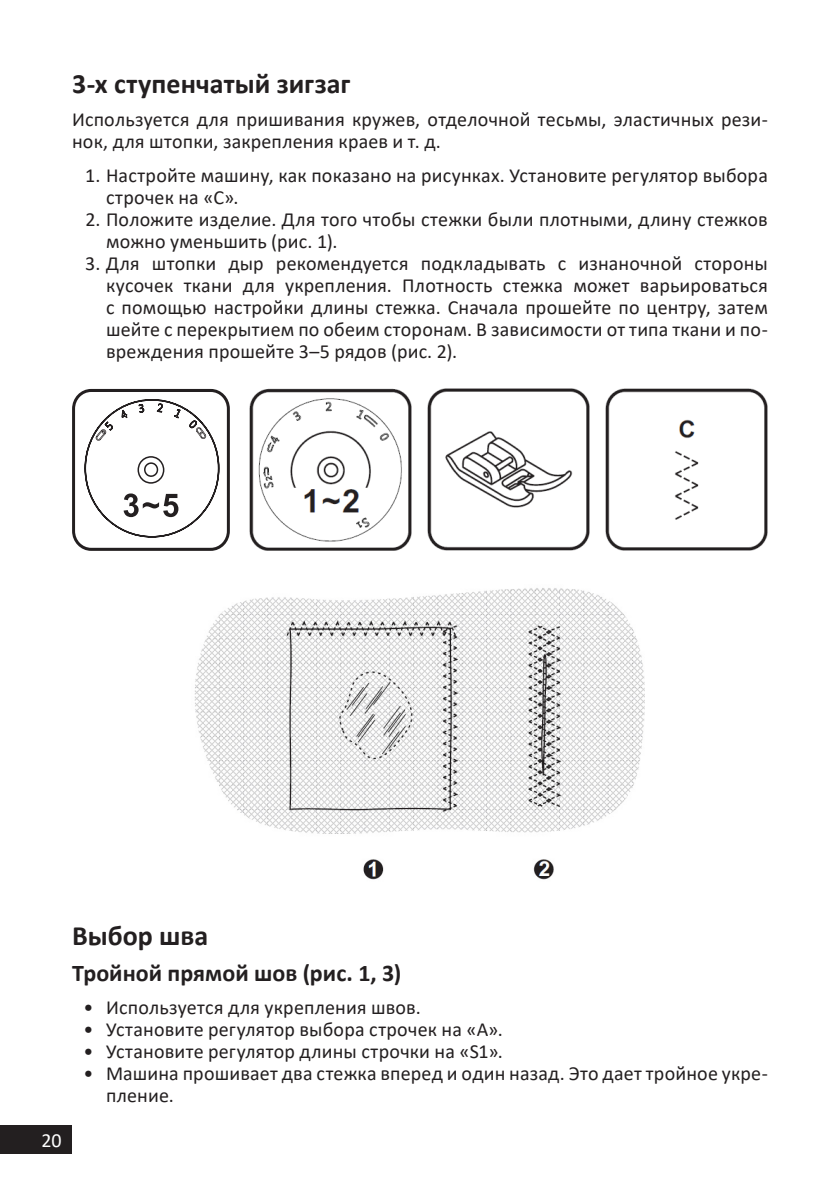
<style>
.page{position:relative;width:840px;height:1191px;background:#fff}
.page>*{position:absolute;margin:0;border:0;box-sizing:border-box;transform-origin:0 0}
.Заголовок_14{font:700 28px "Calibri";color:#231f20}
.Заголовок_12{font:700 24px "Calibri";color:#231f20}
.t1{font:20px/22px "Calibri";letter-spacing:.01em;color:#231f20}
.t2{font:20px "Calibri";color:#fff}
</style>
<div class="page">
<div style="left:0;top:1125px;width:72px;height:29px;background:#231f20"></div>
<img style="left:249px;top:389px;width:162px;height:162px">
<img style="left:427px;top:389px;width:162px;height:162px">
<img style="left:605px;top:389px;width:162px;height:162px">
<img style="left:194px;top:588px;width:451px;height:292px">
<svg style="left:72px;top:389px;width:158px;height:162px"></svg>
<p class="Заголовок_14" style="left:72px;top:64px;width:280px">3-х ступенчатый зигзаг</p>
<p class="t1" style="left:72px;top:108px;width:697px">Используется для пришивания кружев, отделочной тесьмы, эластичных рези&shy;нок, для штопки, закрепления краев и т. д.</p>
<p class="t1" style="left:106px;top:164px;width:663px;text-indent:-21px">1. Настройте машину, как показано на рисунках. Установите регулятор выбора строчек на «С».</p>
<p class="t1" style="left:106px;top:208px;width:663px;text-indent:-21px">2. Положите изделие. Для того чтобы стежки были плотными, длину стежков можно уменьшить (рис. 1).</p>
<p class="t1" style="left:106px;top:252px;width:663px;text-align:justify;text-indent:-21px">3. Для штопки дыр рекомендуется подкладывать с изнаночной стороны кусочек ткани для укрепления. Плотность стежка может варьироваться с помощью настройки длины стежка. Сначала прошейте по центру, затем шейте с перекрытием по обеим сторонам. В зависимости от типа ткани и по&shy;вреждения прошейте 3–5 рядов (рис. 2).</p>
<p class="Заголовок_14" style="left:72px;top:916px;width:138px">Выбор шва</p>
<p class="Заголовок_12" style="left:72px;top:955px;width:330px">Тройной прямой шов (рис. 1, 3)</p>
<p class="t1" style="left:83px;top:996px;width:339px">• Используется для укрепления швов.</p>
<p class="t1" style="left:83px;top:1018px;width:421px">• Установите регулятор выбора строчек на «А».</p>
<p class="t1" style="left:83px;top:1040px;width:421px">• Установите регулятор длины строчки на «S1».</p>
<p class="t1" style="left:106px;top:1062px;width:662px;text-indent:-23px">• Машина прошивает два стежка вперед и один назад. Это дает тройное укре&shy;пление.</p>
<p class="t2" style="left:42px;top:1127px;width:22px">20</p>
</div>
